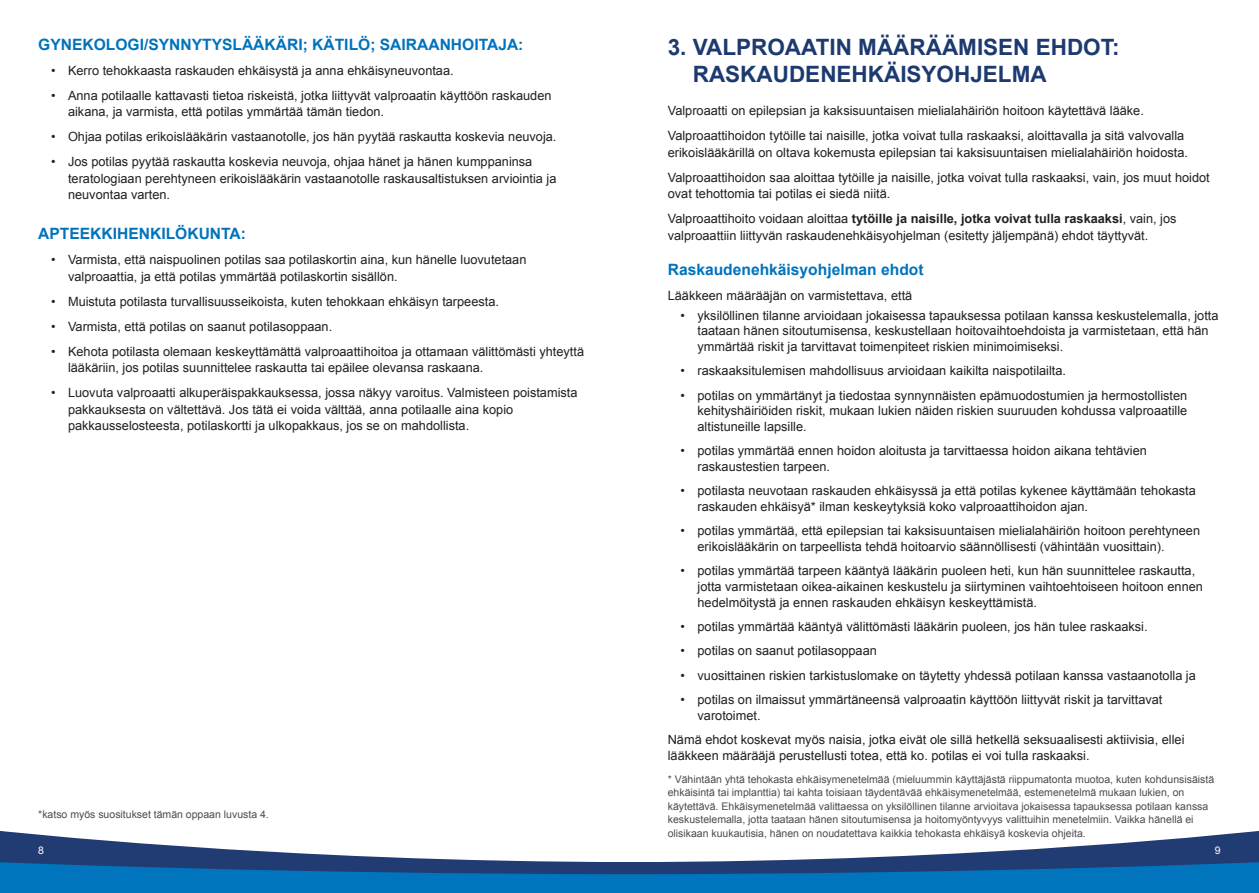
<style>
.page{position:relative;width:1259px;height:893px;background:#fff}
.page>*{position:absolute;margin:0;border:0;box-sizing:border-box;transform-origin:0 0}
.t1{font:700 22.5px/27px "Arial";color:#1d3a70}
.t2{font:700 15.6px "Arial";color:#0073bc}
.t3{font:12.75px/15.8px "Arial";color:#231f20}
.t4{font:10.5px/13.5px "Arial";color:#4b4c4d}
.t5{font:10.5px "Arial";color:#fff}
.s1{font-weight:700}
</style>
<div class="page">
<svg style="left:0;top:830px;width:1259px;height:63px"></svg>
<p class="t2" style="left:38px;top:34px;width:487px">GYNEKOLOGI/SYNNYTYSLÄÄKÄRI; KÄTILÖ; SAIRAANHOITAJA:</p>
<p class="t3" style="left:51px;top:62px;width:404px">• Kerro tehokkaasta raskauden ehkäisystä ja anna ehkäisyneuvontaa.</p>
<p class="t3" style="left:68px;top:87px;width:485px;line-height:16.5px;text-indent:-17px">• Anna potilaalle kattavasti tietoa riskeistä, jotka liittyvät valproaatin käyttöön raskauden aikana, ja varmista, että potilas ymmärtää tämän tiedon.</p>
<p class="t3" style="left:51px;top:129px;width:507px">• Ohjaa potilas erikoislääkärin vastaanotolle, jos hän pyytää raskautta koskevia neuvoja.</p>
<p class="t3" style="left:68px;top:154px;width:490px;line-height:16.5px;text-indent:-17px">• Jos potilas pyytää raskautta koskevia neuvoja, ohjaa hänet ja hänen kumppaninsa teratologiaan perehtyneen erikoislääkärin vastaanotolle raskausaltistuksen arviointia ja neuvontaa varten.</p>
<p class="t2" style="left:38px;top:223px;width:209px">APTEEKKIHENKILÖKUNTA:</p>
<p class="t3" style="left:68px;top:252px;width:460px;line-height:16.5px;text-indent:-17px">• Varmista, että naispuolinen potilas saa potilaskortin aina, kun hänelle luovutetaan valproaattia, ja että potilas ymmärtää potilaskortin sisällön.</p>
<p class="t3" style="left:51px;top:293px;width:449px">• Muistuta potilasta turvallisuusseikoista, kuten tehokkaan ehkäisyn tarpeesta.</p>
<p class="t3" style="left:51px;top:318px;width:283px">• Varmista, että potilas on saanut potilasoppaan.</p>
<p class="t3" style="left:68px;top:343px;width:517px;line-height:16.5px;text-indent:-17px">• Kehota potilasta olemaan keskeyttämättä valproaattihoitoa ja ottamaan välittömästi yhteyttä lääkäriin, jos potilas suunnittelee raskautta tai epäilee olevansa raskaana.</p>
<p class="t3" style="left:68px;top:385px;width:511px;line-height:16.5px;text-indent:-17px">• Luovuta valproaatti alkuperäispakkauksessa, jossa näkyy varoitus. Valmisteen poistamista pakkauksesta on vältettävä. Jos tätä ei voida välttää, anna potilaalle aina kopio pakkausselosteesta, potilaskortti ja ulkopakkaus, jos se on mahdollista.</p>
<p class="t4" style="left:38px;top:808px;width:232px">*katso myös suositukset tämän oppaan luvusta 4.</p>
<h1 class="t1" style="left:693px;top:34px;width:428px;text-indent:-25px">3. VALPROAATIN MÄÄRÄÄMISEN EHDOT:<br>RASKAUDENEHKÄISYOHJELMA</h1>
<p class="t3" style="left:668px;top:98px;width:518px;line-height:25px">Valproaatti on epilepsian ja kaksisuuntaisen mielialahäiriön hoitoon käytettävä lääke.<br>Valproaattihoidon tytöille tai naisille, jotka voivat tulla raskaaksi, aloittavalla ja sitä valvovalla</p>
<p class="t3" style="left:668px;top:140px;width:543px;line-height:25px">erikoislääkärillä on oltava kokemusta epilepsian tai kaksisuuntaisen mielialahäiriön hoidosta.<br>Valproaattihoidon saa aloittaa tytöille ja naisille, jotka voivat tulla raskaaksi, vain, jos muut hoidot</p>
<p class="t3" style="left:668px;top:181px;width:510px;line-height:25px">ovat tehottomia tai potilas ei siedä niitä.<br>Valproaattihoito voidaan aloittaa <span class="s1">tytöille ja naisille, jotka voivat tulla raskaaksi</span>, vain, jos</p>
<p class="t3" style="left:668px;top:227px;width:482px">valproaattiin liittyvän raskaudenehkäisyohjelman (esitetty jäljempänä) ehdot täyttyvät.</p>
<p class="t2" style="left:668px;top:260px;width:257px">Raskaudenehkäisyohjelman ehdot</p>
<p class="t3" style="left:668px;top:287px;width:246px">Lääkkeen määrääjän on varmistettava, että</p>
<p class="t3" style="left:697px;top:307px;width:522px;text-indent:-17px">• yksilöllinen tilanne arvioidaan jokaisessa tapauksessa potilaan kanssa keskustelemalla, jotta taataan hänen sitoutumisensa, keskustellaan hoitovaihtoehdoista ja varmistetaan, että hän ymmärtää riskit ja tarvittavat toimenpiteet riskien minimoimiseksi.</p>
<p class="t3" style="left:680px;top:363px;width:387px">• raskaaksitulemisen mahdollisuus arvioidaan kaikilta naispotilailta.</p>
<p class="t3" style="left:697px;top:387px;width:491px;text-align:justify;text-indent:-17px">• potilas on ymmärtänyt ja tiedostaa synnynnäisten epämuodostumien ja hermostollisten kehityshäiriöiden riskit, mukaan lukien näiden riskien suuruuden kohdussa valproaatille altistuneille lapsille.</p>
<p class="t3" style="left:697px;top:443px;width:451px;text-indent:-17px">• potilas ymmärtää ennen hoidon aloitusta ja tarvittaessa hoidon aikana tehtävien raskaustestien tarpeen.</p>
<p class="t3" style="left:697px;top:483px;width:500px;text-indent:-17px">• potilasta neuvotaan raskauden ehkäisyssä ja että potilas kykenee käyttämään tehokasta raskauden ehkäisyä* ilman keskeytyksiä koko valproaattihoidon ajan.</p>
<p class="t3" style="left:697px;top:523px;width:504px;text-indent:-17px">• potilas ymmärtää, että epilepsian tai kaksisuuntaisen mielialahäiriön hoitoon perehtyneen erikoislääkärin on tarpeellista tehdä hoitoarvio säännöllisesti (vähintään vuosittain).</p>
<p class="t3" style="left:697px;top:563px;width:507px;text-indent:-17px">• potilas ymmärtää tarpeen kääntyä lääkärin puoleen heti, kun hän suunnittelee raskautta, jotta varmistetaan oikea-aikainen keskustelu ja siirtyminen vaihtoehtoiseen hoitoon ennen hedelmöitystä ja ennen raskauden ehkäisyn keskeyttämistä.</p>
<p class="t3" style="left:680px;top:619px;width:468px">• potilas ymmärtää kääntyä välittömästi lääkärin puoleen, jos hän tulee raskaaksi.</p>
<p class="t3" style="left:680px;top:643px;width:198px">• potilas on saanut potilasoppaan</p>
<p class="t3" style="left:680px;top:667px;width:517px">• vuosittainen riskien tarkistuslomake on täytetty yhdessä potilaan kanssa vastaanotolla ja</p>
<p class="t3" style="left:697px;top:692px;width:466px;text-indent:-17px">• potilas on ilmaissut ymmärtäneensä valproaatin käyttöön liittyvät riskit ja tarvittavat varotoimet.</p>
<p class="t3" style="left:668px;top:731px;width:518px;line-height:16.5px">Nämä ehdot koskevat myös naisia, jotka eivät ole sillä hetkellä seksuaalisesti aktiivisia, ellei lääkkeen määrääjä perustellusti totea, että ko. potilas ei voi tulla raskaaksi.</p>
<p class="t4" style="left:668px;top:772px;width:548px">* Vähintään yhtä tehokasta ehkäisymenetelmää (mieluummin käyttäjästä riippumatonta muotoa, kuten kohdunsisäistä ehkäisintä tai implanttia) tai kahta toisiaan täydentävää ehkäisymenetelmää, estemenetelmä mukaan lukien, on käytettävä. Ehkäisymenetelmää valittaessa on yksilöllinen tilanne arvioitava jokaisessa tapauksessa potilaan kanssa keskustelemalla, jotta taataan hänen sitoutumisensa ja hoitomyöntyvyys valittuihin menetelmiin. Vaikka hänellä ei olisikaan kuukautisia, hänen on noudatettava kaikkia tehokasta ehkäisyä koskevia ohjeita.</p>
<p class="t5" style="left:38px;top:844px;width:7px">8</p>
<p class="t5" style="left:1214px;top:844px;width:7px">9</p>
</div>
